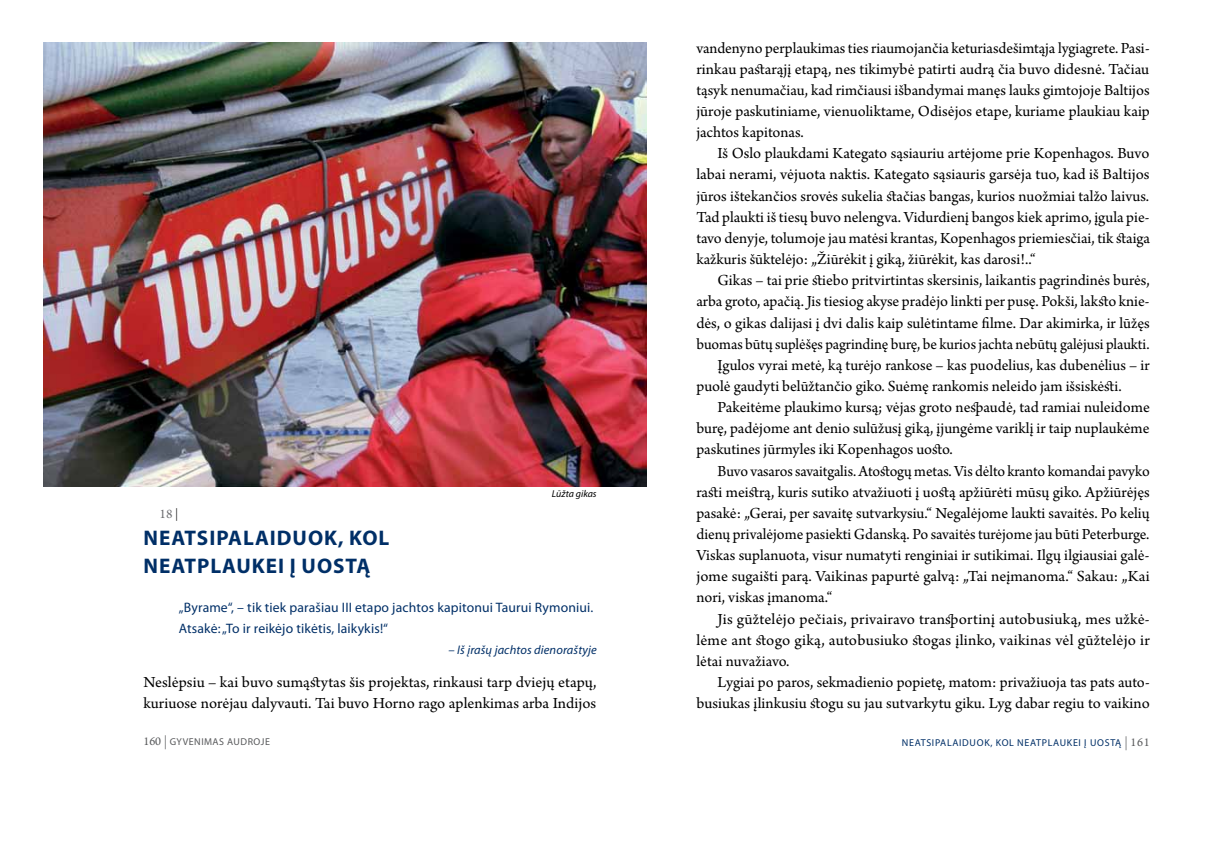
<style>
.page{position:relative;width:1206px;height:851px;background:#fff}
.page>*{position:absolute;margin:0;border:0;box-sizing:border-box;transform-origin:0 0}
.t1{font:700 21.12px/27.4px "Myriad Pro";letter-spacing:.045em;color:#002f67}
.t2{font:16.25px/21.1px "Arno Pro";color:#000}
.t3{font:13.75px/21.1px "Myriad Pro";letter-spacing:.01em;color:#002f67}
.t4{font:13.75px "Arno Pro";color:#6d6e71}
.t5{font:italic 12.5px "Myriad Pro";letter-spacing:.01em;color:#002f67}
.t6{font:10px "Myriad Pro";letter-spacing:.07em;color:#002f67}
.t7{font:10px "Myriad Pro";letter-spacing:.05em;color:#58595b}
.t8{font:italic 10px "Myriad Pro";color:#000}
.s1{font-family:"Arno Pro Light Display";font-size:12.5px;color:#000}
.s2{font-family:"Arno Pro";font-size:12.5px}
.s3{font-family:"Arno Pro Light Display";font-size:13.75px}
.s4{font-family:"Arno Pro Light Display";font-size:13.75px;color:#58595b}
.s5{font-family:"Arno Pro";font-size:12.5px;color:#58595b}
</style>
<div class="page">
<img style="left:44px;top:42px;width:602px;height:445px">
<p class="t8" style="left:552px;top:487px;width:46px">Lūžta gikas</p>
<p class="t4" style="left:160px;top:506px;width:20px">18<span class="s1">|</span></p>
<p class="t1" style="left:144px;top:523px;width:247px">NEATSIPALAIDUOK, KOL<br>NEATPLAUKEI Į UOSTĄ</p>
<p class="t3" style="left:179px;top:596px;width:416px">„Byrame“, – tik tiek parašiau III etapo jachtos kapitonui Taurui Rymoniui.<br>Atsakė: „To ir reikėjo tikėtis, laikykis!“</p>
<p class="t5" style="left:448px;top:642px;width:150px">– Iš įrašų jachtos dienoraštyje</p>
<p class="t2" style="left:143px;top:672px;width:454px">Neslėpsiu – kai buvo sumąstytas šis projektas, rinkausi tarp dviejų etapų, kuriuose norėjau dalyvauti. Tai buvo Horno rago aplenkimas arba Indijos</p>
<p class="t2" style="left:696px;top:38px;width:454px">vandenyno perplaukimas ties riaumojančia keturiasdešimtąja lygiagrete. Pasi-</p>
<p class="t2" style="left:696px;top:59px;width:454px">rinkau pastarąjį etapą, nes tikimybė patirti audrą čia buvo didesnė. Tačiau</p>
<p class="t2" style="left:696px;top:80px;width:454px">tąsyk nenumačiau, kad rimčiausi išbandymai manęs lauks gimtojoje Baltijos</p>
<p class="t2" style="left:696px;top:101px;width:455px">jūroje paskutiniame, vienuoliktame, Odisėjos etape, kuriame plaukiau kaip</p>
<p class="t2" style="left:696px;top:123px;width:109px">jachtos kapitonas.</p>
<p class="t2" style="left:717px;top:144px;width:433px">Iš Oslo plaukdami Kategato sąsiauriu artėjome prie Kopenhagos. Buvo</p>
<p class="t2" style="left:696px;top:165px;width:454px">labai nerami, vėjuota naktis. Kategato sąsiauris garsėja tuo, kad iš Baltijos</p>
<p class="t2" style="left:696px;top:186px;width:454px">jūros ištekančios srovės sukelia stačias bangas, kurios nuožmiai talžo laivus.</p>
<p class="t2" style="left:696px;top:207px;width:454px">Tad plaukti iš tiesų buvo nelengva. Vidurdienį bangos kiek aprimo, įgula pie-</p>
<p class="t2" style="left:696px;top:228px;width:455px">tavo denyje, tolumoje jau matėsi krantas, Kopenhagos priemiesčiai, tik staiga</p>
<p class="t2" style="left:696px;top:249px;width:341px">kažkuris šūktelėjo: „Žiūrėkit į giką, žiūrėkit, kas darosi!..“</p>
<p class="t2" style="left:717px;top:270px;width:433px">Gikas – tai prie stiebo pritvirtintas skersinis, laikantis pagrindinės burės,</p>
<p class="t2" style="left:696px;top:292px;width:454px">arba groto, apačią. Jis tiesiog akyse pradėjo linkti per pusę. Pokši, laksto knie-</p>
<p class="t2" style="left:696px;top:313px;width:455px">dės, o gikas dalijasi į dvi dalis kaip sulėtintame filme. Dar akimirka, ir lūžęs</p>
<p class="t2" style="left:696px;top:334px;width:454px">buomas būtų suplėšęs pagrindinę burę, be kurios jachta nebūtų galėjusi plaukti.</p>
<p class="t2" style="left:717px;top:355px;width:433px">Įgulos vyrai metė, ką turėjo rankose – kas puodelius, kas dubenėlius – ir</p>
<p class="t2" style="left:696px;top:376px;width:427px">puolė gaudyti belūžtančio giko. Suėmę rankomis neleido jam išsiskėsti.</p>
<p class="t2" style="left:717px;top:397px;width:434px">Pakeitėme plaukimo kursą; vėjas groto nespaudė, tad ramiai nuleidome</p>
<p class="t2" style="left:696px;top:418px;width:454px">burę, padėjome ant denio sulūžusį giką, įjungėme variklį ir taip nuplaukėme</p>
<p class="t2" style="left:696px;top:440px;width:258px">paskutines jūrmyles iki Kopenhagos uosto.</p>
<p class="t2" style="left:717px;top:461px;width:433px">Buvo vasaros savaitgalis. Atostogų metas. Vis dėlto kranto komandai pavyko</p>
<p class="t2" style="left:696px;top:482px;width:455px">rasti meistrą, kuris sutiko atvažiuoti į uostą apžiūrėti mūsų giko. Apžiūrėjęs</p>
<p class="t2" style="left:696px;top:503px;width:454px">pasakė: „Gerai, per savaitę sutvarkysiu.“ Negalėjome laukti savaitės. Po kelių</p>
<p class="t2" style="left:696px;top:524px;width:454px">dienų privalėjome pasiekti Gdanską. Po savaitės turėjome jau būti Peterburge.</p>
<p class="t2" style="left:696px;top:545px;width:454px">Viskas suplanuota, visur numatyti renginiai ir sutikimai. Ilgų ilgiausiai galė-</p>
<p class="t2" style="left:696px;top:566px;width:454px">jome sugaišti parą. Vaikinas papurtė galvą: „Tai neįmanoma.“ Sakau: „Kai</p>
<p class="t2" style="left:696px;top:588px;width:138px">nori, viskas įmanoma.“</p>
<p class="t2" style="left:717px;top:609px;width:433px">Jis gūžtelėjo pečiais, privairavo transportinį autobusiuką, mes užkė-</p>
<p class="t2" style="left:696px;top:630px;width:455px">lėme ant stogo giką, autobusiuko stogas įlinko, vaikinas vėl gūžtelėjo ir</p>
<p class="t2" style="left:696px;top:651px;width:95px">lėtai nuvažiavo.</p>
<p class="t2" style="left:717px;top:672px;width:433px">Lygiai po paros, sekmadienio popietę, matom: privažiuoja tas pats auto-</p>
<p class="t2" style="left:696px;top:693px;width:455px">busiukas įlinkusiu stogu su jau sutvarkytu giku. Lyg dabar regiu to vaikino</p>
<p class="t7" style="left:143px;top:735px;width:128px"><span class="s2">160</span> <span class="s3">|</span> GYVENIMAS AUDROJE</p>
<p class="t6" style="left:901px;top:736px;width:249px">NEATSIPALAIDUOK, KOL NEATPLAUKEI Į UOSTĄ <span class="s4">|</span> <span class="s5">161</span></p>
</div>
